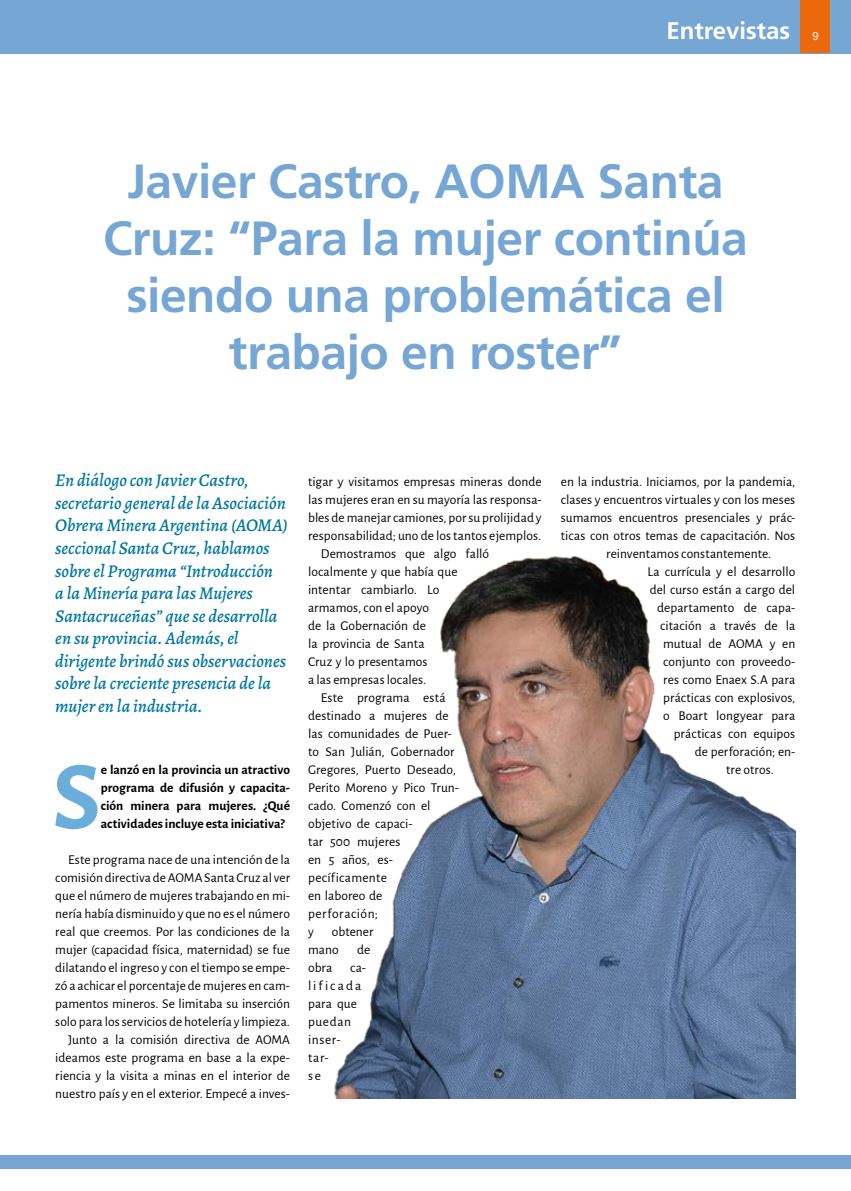
<style>
.page{position:relative;width:851px;height:1191px;background:#fff}
.page>*{position:absolute;margin:0;border:0;box-sizing:border-box;transform-origin:0 0}
.t1{font:700 97.35px "Alegreya Sans";color:#6aacda}
.t2{font:700 48px/57px "Frutiger LT Std";letter-spacing:-.01em;color:#76a6d4;text-align:center}
.t3{font:700 24px "Frutiger LT Std";color:#fff}
.t4{font:italic 500 18px/22.5px "Alegreya";color:#00779e}
.t5{font:13.5px/18px "Alegreya Sans";color:#000;text-align:right}
.t6{font:700 13.5px/18px "Alegreya Sans";color:#000;text-align:justify}
.t7{font:13.5px/18px "Alegreya Sans";letter-spacing:.045em;color:#000}
.t8{font:13.5px "Alegreya Sans";letter-spacing:.02em;color:#000}
.t9{font:13.5px "Alegreya Sans";letter-spacing:.035em;color:#000}
.s1{font-family:"Arial";font-weight:400;font-size:11.25px}
</style>
<div class="page">
<div style="left:0;top:0;width:850px;height:53px;background:#76a6d4"></div>
<div style="left:800px;top:0;width:29px;height:53px;background:#eb690b"></div>
<div style="left:0;top:1155px;width:850px;height:13px;background:#76a6d4"></div>
<img style="left:334px;top:556px;width:461px;height:542px">
<h3 class="t3" style="left:666px;top:16px;width:154px">Entrevistas <span class="s1">9</span></h3>
<h2 class="t2" style="left:103px;top:153px;width:646px">Javier Castro, AOMA Santa<br>Cruz: “Para la mujer continúa siendo una problemática el trabajo en roster”</h2>
<p class="t4" style="left:55px;top:469px;width:234px">En diálogo con Javier Castro, secretario general de la Asociación<br>Obrera Minera Argentina (AOMA) seccional Santa Cruz, hablamos sobre el Programa “Introducción<br>a la Minería para las Mujeres<br>Santacruceñas” que se desarrolla en su provincia. Además, el dirigente brindó sus observaciones sobre la creciente presencia de la mujer en la industria.</p>
<h1 class="t1" style="left:52px;top:725px;width:50px">S</h1>
<p class="t6" style="left:101px;top:760px;width:191px">e lanzó en la provincia un atractivo programa de difusión y capacita&shy;ción minera para mujeres. ¿Qué actividades incluye esta iniciativa?</p>
<p class="t5" style="left:55px;top:850px;width:236px">Este programa nace de una intención de la comisión directiva de AOMA Santa Cruz al ver que el número de mujeres trabajando en mi&shy;nería había disminuido y que no es el número real que creemos. Por las condiciones de la mujer (capacidad física, maternidad) se fue dilatando el ingreso y con el tiempo se empe&shy;zó a achicar el porcentaje de mujeres en cam&shy;pamentos mineros. Se limitaba su inserción solo para los servicios de hotelería y limpieza.<br>Junto a la comisión directiva de AOMA ideamos este programa en base a la expe&shy;riencia y la visita a minas en el interior de nuestro país y en el exterior. Empecé a inves-</p>
<p class="t5" style="left:308px;top:472px;width:235px">tigar y visitamos empresas mineras donde</p>
<p class="t5" style="left:308px;top:490px;width:235px">las mujeres eran en su mayoría las responsa-</p>
<p class="t5" style="left:308px;top:508px;width:235px">bles de manejar camiones, por su prolijidad y</p>
<p class="t5" style="left:308px;top:526px;width:234px">responsabilidad; uno de los tantos ejemplos.</p>
<p class="t5" style="left:321px;top:544px;width:170px">Demostramos que algo falló</p>
<p class="t5" style="left:308px;top:562px;width:151px">localmente y que había que</p>
<p class="t5" style="left:308px;top:580px;width:133px">intentar cambiarlo. Lo</p>
<p class="t5" style="left:308px;top:598px;width:122px">armamos, con el apoyo</p>
<p class="t5" style="left:308px;top:616px;width:119px">de la Gobernación de</p>
<p class="t5" style="left:308px;top:634px;width:118px">la provincia de Santa</p>
<p class="t5" style="left:308px;top:652px;width:121px">Cruz y lo presentamos</p>
<p class="t5" style="left:308px;top:670px;width:120px">a las empresas locales.</p>
<p class="t5" style="left:321px;top:688px;width:126px">Este programa está</p>
<p class="t5" style="left:308px;top:706px;width:142px">destinado a mujeres de</p>
<p class="t5" style="left:308px;top:724px;width:145px">las comunidades de Puer-</p>
<p class="t5" style="left:308px;top:742px;width:148px">to San Julián, Gobernador</p>
<p class="t5" style="left:308px;top:760px;width:149px">Gregores, Puerto Deseado,</p>
<p class="t5" style="left:308px;top:778px;width:152px">Perito Moreno y Pico Trun-</p>
<p class="t5" style="left:308px;top:796px;width:124px">cado. Comenzó con el</p>
<p class="t5" style="left:308px;top:814px;width:106px">objetivo de capaci-</p>
<p class="t5" style="left:308px;top:832px;width:94px">tar 500 mujeres</p>
<p class="t5" style="left:308px;top:850px;width:86px">en 5 años, es-</p>
<p class="t8" style="left:308px;top:868px;width:80px">pecíficamente</p>
<p class="t5" style="left:308px;top:886px;width:76px">en laboreo de</p>
<p class="t9" style="left:308px;top:904px;width:71px">perforación;</p>
<p class="t5" style="left:308px;top:922px;width:7px">y</p>
<p class="t5" style="left:308px;top:922px;width:67px;text-align:left;text-indent:24px">obtener mano</p>
<p class="t5" style="left:357px;top:940px;width:15px">de</p>
<p class="t5" style="left:308px;top:958px;width:26px">obra</p>
<p class="t7" style="left:308px;top:958px;width:59px;text-indent:42px">ca&shy;lificada para que puedan inser-<br>tar-<br>se</p>
<p class="t5" style="left:560px;top:472px;width:236px">en la industria. Iniciamos, por la pandemia,</p>
<p class="t5" style="left:560px;top:490px;width:236px">clases y encuentros virtuales y con los meses</p>
<p class="t5" style="left:560px;top:508px;width:236px">sumamos encuentros presenciales y prác-</p>
<p class="t5" style="left:560px;top:526px;width:236px">ticas con otros temas de capacitación. Nos</p>
<p class="t5" style="left:606px;top:544px;width:167px">reinventamos constantemente.</p>
<p class="t5" style="left:647px;top:562px;width:149px">La currícula y el desarrollo</p>
<p class="t5" style="left:649px;top:580px;width:147px">del curso están a cargo del</p>
<p class="t5" style="left:657px;top:598px;width:139px">departamento de capa-</p>
<p class="t5" style="left:660px;top:616px;width:137px">citación a través de la</p>
<p class="t5" style="left:663px;top:634px;width:133px">mutual de AOMA y en</p>
<p class="t5" style="left:663px;top:652px;width:134px">conjunto con proveedo-</p>
<p class="t5" style="left:663px;top:670px;width:134px">res como Enaex S.A para</p>
<p class="t5" style="left:663px;top:688px;width:134px">prácticas con explosivos,</p>
<p class="t5" style="left:663px;top:706px;width:134px">o Boart longyear para</p>
<p class="t5" style="left:673px;top:724px;width:123px">prácticas con equipos</p>
<p class="t5" style="left:694px;top:742px;width:102px">de perforación; en-</p>
<p class="t5" style="left:726px;top:760px;width:49px">tre otros.</p>
</div>
